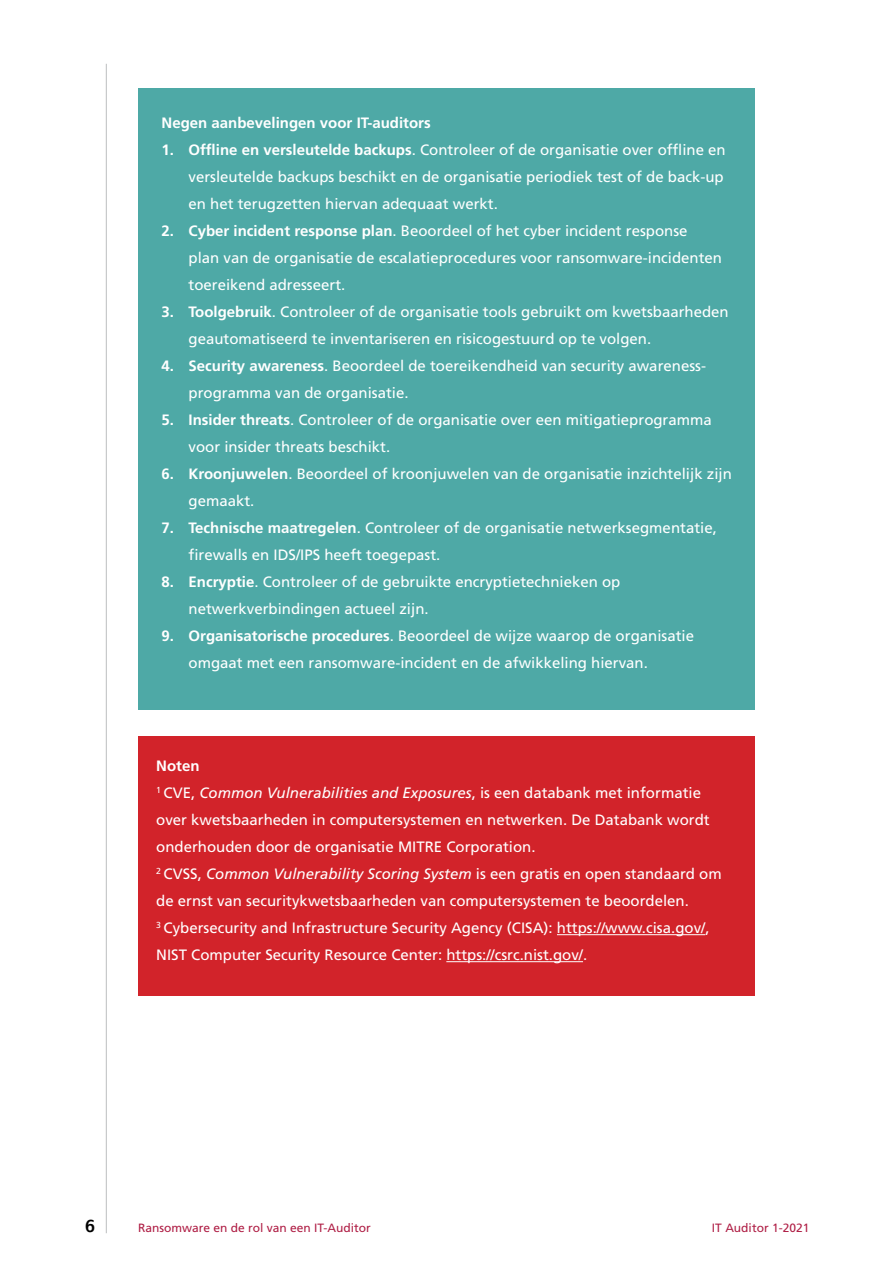
<style>
.page{position:relative;width:893px;height:1263px;background:#fff}
.page>*{position:absolute;margin:0;border:0;box-sizing:border-box;transform-origin:0 0}
.t1{font:700 18px "Lexia";color:#000}
.t2{font:15px/27px "Frutiger";color:#fff}
.t3{font:italic 15px "Frutiger LT Std";color:#fff}
.t4{font:700 15px "Frutiger";color:#fff}
.t5{font:12px "Frutiger";color:#af1e45}
.s1{font-weight:700}
.s2{font-family:"Frutiger";font-style:normal}
.s3{font-family:"Frutiger LT Std";font-style:italic}
</style>
<div class="page">
<hr style="left:106px;top:64px;width:1px;height:1169px;background:#bcbec0">
<div style="left:138px;top:88px;width:617px;height:621px;background:#4ea9a6"></div>
<div style="left:138px;top:736px;width:617px;height:259px;background:#d2232a"></div>
<hr style="left:557px;top:934px;width:148px;height:1px;background:#fff">
<hr style="left:446px;top:961px;width:137px;height:1px;background:#fff">
<p class="t4" style="left:162px;top:114px;width:271px">Negen aanbevelingen voor IT-auditors</p>
<p class="t2" style="left:189px;top:136px;width:539px;text-indent:-27px"><span class="s1">1. Offline en versleutelde backups</span>. Controleer of de organisatie over offline en versleutelde backups beschikt en de organisatie periodiek test of de back-up en het terugzetten hiervan adequaat werkt.</p>
<p class="t2" style="left:189px;top:217px;width:535px;text-indent:-27px"><span class="s1">2. Cyber incident response plan</span>. Beoordeel of het cyber incident response plan van de organisatie de escalatieprocedures voor ransomware-incidenten toereikend adresseert.</p>
<p class="t2" style="left:189px;top:298px;width:542px;text-indent:-27px"><span class="s1">3. Toolgebruik</span>. Controleer of de organisatie tools gebruikt om kwetsbaarheden geautomatiseerd te inventariseren en risicogestuurd op te volgen.</p>
<p class="t2" style="left:189px;top:352px;width:519px;text-indent:-27px"><span class="s1">4. Security awareness</span>. Beoordeel de toereikendheid van security awareness&shy;programma van de organisatie.</p>
<p class="t2" style="left:189px;top:406px;width:525px;text-indent:-27px"><span class="s1">5. Insider threats</span>. Controleer of de organisatie over een mitigatieprogramma voor insider threats beschikt.</p>
<p class="t2" style="left:189px;top:460px;width:545px;text-indent:-27px"><span class="s1">6. Kroonjuwelen</span>. Beoordeel of kroonjuwelen van de organisatie inzichtelijk zijn gemaakt.</p>
<p class="t2" style="left:189px;top:514px;width:530px;text-indent:-27px"><span class="s1">7. Technische maatregelen</span>. Controleer of de organisatie netwerksegmentatie, firewalls en IDS/IPS heeft toegepast.</p>
<p class="t2" style="left:189px;top:568px;width:433px;text-indent:-27px"><span class="s1">8. Encryptie</span>. Controleer of de gebruikte encryptietechnieken op netwerkverbindingen actueel zijn.</p>
<p class="t2" style="left:189px;top:622px;width:507px;text-indent:-27px"><span class="s1">9. Organisatorische procedures</span>. Beoordeel de wijze waarop de organisatie omgaat met een ransomware-incident en de afwikkeling hiervan.</p>
<p class="t4" style="left:156px;top:757px;width:45px">Noten</p>
<p class="t3" style="left:156px;top:784px;width:546px"><sup>1</sup> <span class="s2">CVE,</span> Common Vulnerabilities and Exposures<span class="s2">, is een databank met informatie</span></p>
<p class="t2" style="left:156px;top:806px;width:567px">over kwetsbaarheden in computersystemen en netwerken. De Databank wordt onderhouden door de organisatie MITRE Corporation.<br><sup>2</sup> CVSS, <span class="s3">Common Vulnerability Scoring System</span> is een gratis en open standaard om de ernst van securitykwetsbaarheden van computersystemen te beoordelen.<br><sup>3</sup> Cybersecurity and Infrastructure Security Agency (CISA): https://www.cisa.gov/, NIST Computer Security Resource Center: https://csrc.nist.gov/.</p>
<p class="t1" style="left:85px;top:1214px;width:11px">6</p>
<p class="t5" style="left:138px;top:1220px;width:234px">Ransomware en de rol van een IT-Auditor</p>
<p class="t5" style="left:712px;top:1220px;width:99px">IT Auditor 1-2021</p>
</div>
